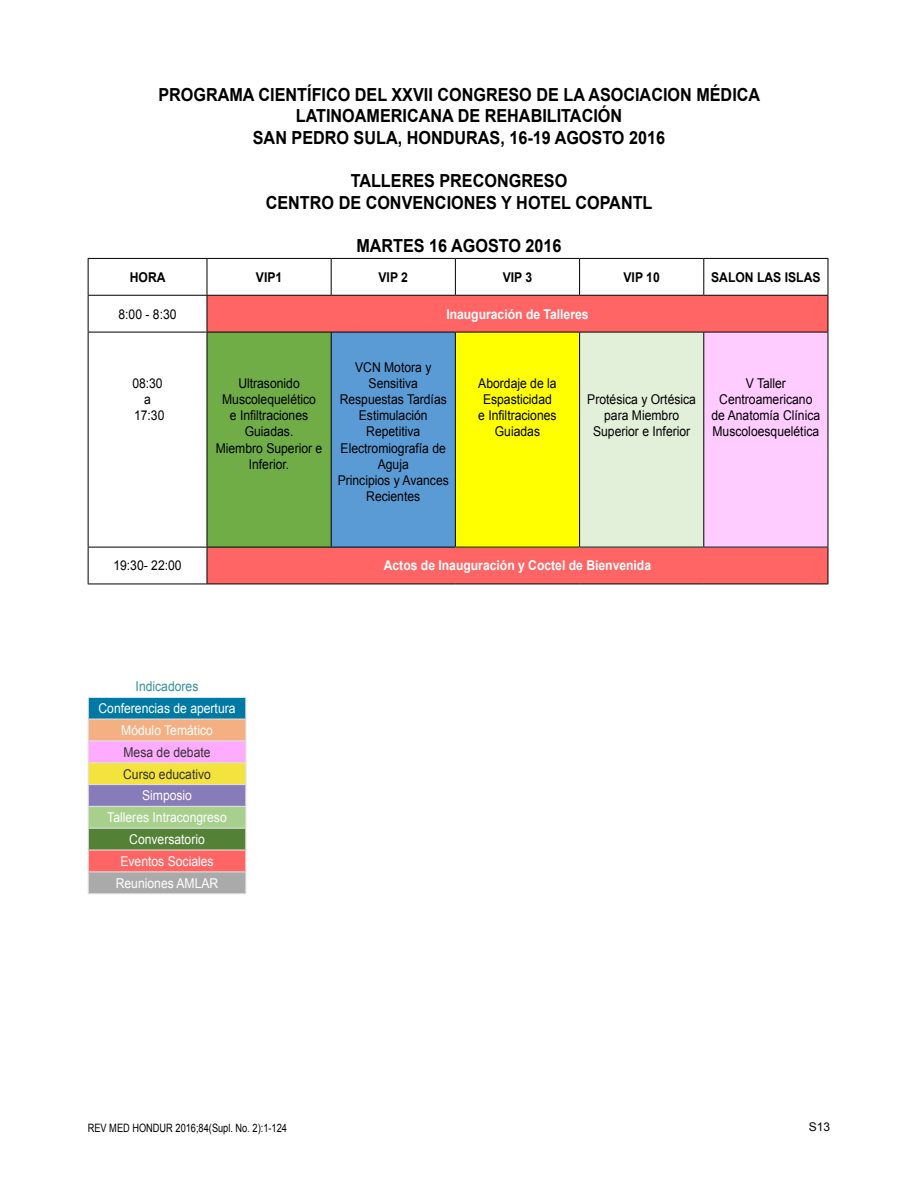
<style>
.page{position:relative;width:918px;height:1188px;background:#fff}
.page>*{position:absolute;margin:0;border:0;box-sizing:border-box;transform-origin:0 0}
.t1{font:700 18px/21.6px "Arial";color:#000;text-align:center;scale:.9 1}
.t2{font:13.5px/16.2px "Arial";color:#000;text-align:center;scale:.9 1}
.t3{font:13.5px/21.9px "Arial";color:#fff;text-align:center;scale:.9 1}
.t4{font:700 13.5px "Arial";color:#fff;scale:.9 1}
.t5{font:700 13.5px "Arial";color:#000;scale:.9 1}
.t6{font:13.5px/21.9px "Arial";color:#333;scale:.9 1}
.t7{font:13.5px "Arial";color:#329199;scale:.9 1}
.t8{font:12px "Arial";color:#000}
.t9{font:11.55px "Arial";color:#000;scale:.8 1}
</style>
<div class="page">
<div style="left:208px;top:296px;width:620px;height:288px;background:#ff6565"></div>
<div style="left:207px;top:332px;width:124px;height:215px;background:#70ad47"></div>
<div style="left:331px;top:332px;width:124px;height:215px;background:#5b9bd5"></div>
<div style="left:455px;top:332px;width:125px;height:215px;background:#ff0"></div>
<div style="left:580px;top:332px;width:124px;height:215px;background:#e2efd9"></div>
<div style="left:704px;top:332px;width:124px;height:215px;background:#fcf"></div>
<hr style="left:88px;top:258px;width:119px;height:1px;background:#000">
<hr style="left:88px;top:259px;width:1px;height:36px;background:#000">
<hr style="left:207px;top:258px;width:124px;height:1px;background:#000">
<hr style="left:207px;top:259px;width:1px;height:36px;background:#000">
<hr style="left:331px;top:258px;width:124px;height:1px;background:#000">
<hr style="left:331px;top:259px;width:1px;height:36px;background:#000">
<hr style="left:455px;top:258px;width:125px;height:1px;background:#000">
<hr style="left:455px;top:259px;width:1px;height:36px;background:#000">
<hr style="left:580px;top:258px;width:124px;height:1px;background:#000">
<hr style="left:579px;top:259px;width:1px;height:36px;background:#000">
<hr style="left:704px;top:258px;width:124px;height:1px;background:#000">
<hr style="left:703px;top:259px;width:1px;height:36px;background:#000">
<hr style="left:828px;top:259px;width:1px;height:36px;background:#000">
<hr style="left:88px;top:295px;width:119px;height:1px;background:#000">
<hr style="left:88px;top:296px;width:1px;height:36px;background:#000">
<hr style="left:207px;top:295px;width:124px;height:1px;background:#000">
<hr style="left:207px;top:296px;width:1px;height:36px;background:#000">
<hr style="left:331px;top:295px;width:124px;height:1px;background:#000">
<hr style="left:455px;top:295px;width:125px;height:1px;background:#000">
<hr style="left:580px;top:295px;width:124px;height:1px;background:#000">
<hr style="left:704px;top:295px;width:124px;height:1px;background:#000">
<hr style="left:828px;top:296px;width:1px;height:36px;background:#000">
<hr style="left:88px;top:332px;width:119px;height:1px;background:#000">
<hr style="left:88px;top:332px;width:1px;height:215px;background:#000">
<hr style="left:207px;top:332px;width:124px;height:1px;background:#000">
<hr style="left:207px;top:332px;width:1px;height:215px;background:#000">
<hr style="left:331px;top:332px;width:124px;height:1px;background:#000">
<hr style="left:331px;top:332px;width:1px;height:215px;background:#000">
<hr style="left:455px;top:332px;width:125px;height:1px;background:#000">
<hr style="left:455px;top:332px;width:1px;height:215px;background:#000">
<hr style="left:580px;top:332px;width:124px;height:1px;background:#000">
<hr style="left:579px;top:332px;width:1px;height:215px;background:#000">
<hr style="left:704px;top:332px;width:124px;height:1px;background:#000">
<hr style="left:703px;top:332px;width:1px;height:215px;background:#000">
<hr style="left:828px;top:332px;width:1px;height:215px;background:#000">
<hr style="left:88px;top:547px;width:119px;height:1px;background:#000">
<hr style="left:88px;top:547px;width:1px;height:37px;background:#000">
<hr style="left:207px;top:547px;width:124px;height:1px;background:#000">
<hr style="left:207px;top:547px;width:1px;height:37px;background:#000">
<hr style="left:331px;top:547px;width:124px;height:1px;background:#000">
<hr style="left:455px;top:547px;width:125px;height:1px;background:#000">
<hr style="left:580px;top:547px;width:124px;height:1px;background:#000">
<hr style="left:704px;top:547px;width:124px;height:1px;background:#000">
<hr style="left:828px;top:547px;width:1px;height:37px;background:#000">
<hr style="left:88px;top:584px;width:119px;height:1px;background:#000">
<hr style="left:207px;top:584px;width:124px;height:1px;background:#000">
<hr style="left:331px;top:584px;width:124px;height:1px;background:#000">
<hr style="left:455px;top:584px;width:125px;height:1px;background:#000">
<hr style="left:580px;top:584px;width:124px;height:1px;background:#000">
<hr style="left:704px;top:584px;width:124px;height:1px;background:#000">
<div style="left:88px;top:697px;width:158px;height:22px;background:#0079a4"></div>
<div style="left:88px;top:719px;width:158px;height:22px;background:#f4b083"></div>
<div style="left:88px;top:741px;width:158px;height:22px;background:#ffabff"></div>
<div style="left:88px;top:763px;width:158px;height:22px;background:#f4e33d"></div>
<div style="left:88px;top:785px;width:158px;height:21px;background:#877bb9"></div>
<div style="left:88px;top:806px;width:158px;height:22px;background:#a8d08d"></div>
<div style="left:88px;top:828px;width:158px;height:22px;background:#538135"></div>
<div style="left:88px;top:850px;width:158px;height:22px;background:#ff6565"></div>
<div style="left:88px;top:872px;width:158px;height:22px;background:#aaa"></div>
<hr style="left:88px;top:697px;width:158px;height:1px;background:#fff">
<hr style="left:88px;top:719px;width:158px;height:1px;background:#e0dede">
<hr style="left:88px;top:740px;width:158px;height:1px;background:#e0dede">
<hr style="left:88px;top:762px;width:158px;height:1px;background:#e0dede">
<hr style="left:88px;top:784px;width:158px;height:1px;background:#e0dede">
<hr style="left:88px;top:806px;width:158px;height:1px;background:#e0dede">
<hr style="left:88px;top:828px;width:158px;height:1px;background:#e0dede">
<hr style="left:88px;top:849px;width:158px;height:2px;background:#e0dede">
<hr style="left:88px;top:871px;width:158px;height:1px;background:#e0dede">
<hr style="left:88px;top:893px;width:158px;height:1px;background:#e0dede">
<svg style="left:88px;top:697px;width:1px;height:196px"></svg>
<svg style="left:245px;top:697px;width:1px;height:196px"></svg>
<h1 class="t1" style="left:158px;top:84px;width:670px">PROGRAMA CIENTÍFICO DEL XXVII CONGRESO DE LA ASOCIACION MÉDICA<br>LATINOAMERICANA DE REHABILITACIÓN<br>SAN PEDRO SULA, HONDURAS, 16-19 AGOSTO 2016</h1>
<h1 class="t1" style="left:266px;top:171px;width:431px">TALLERES PRECONGRESO<br>CENTRO DE CONVENCIONES Y HOTEL COPANTL</h1>
<h1 class="t1" style="left:356px;top:235px;width:230px">MARTES 16 AGOSTO 2016</h1>
<p class="t5" style="left:130px;top:268px;width:41px">HORA</p>
<p class="t5" style="left:256px;top:268px;width:31px">VIP1</p>
<p class="t5" style="left:379px;top:268px;width:34px">VIP 2</p>
<p class="t5" style="left:503px;top:268px;width:34px">VIP 3</p>
<p class="t5" style="left:624px;top:268px;width:42px">VIP 10</p>
<p class="t5" style="left:711px;top:268px;width:123px">SALON LAS ISLAS</p>
<p class="t2" style="left:118px;top:306px;width:66px">8:00 - 8:30</p>
<p class="t4" style="left:446px;top:305px;width:160px">Inauguración de Talleres</p>
<p class="t2" style="left:132px;top:375px;width:37px">08:30 a<br>17:30</p>
<p class="t2" style="left:216px;top:375px;width:120px">Ultrasonido<br>Muscolequelético<br>e Infiltraciones<br>Guiadas.<br>Miembro Superior e<br>Inferior.</p>
<p class="t2" style="left:338px;top:359px;width:125px">VCN Motora y<br>Sensitiva<br>Respuestas Tardías<br>Estimulación<br>Repetitiva<br>Electromiografía de<br>Aguja<br>Principios y Avances<br>Recientes</p>
<p class="t2" style="left:478px;top:375px;width:89px">Abordaje de la<br>Espasticidad e Infiltraciones<br>Guiadas</p>
<p class="t2" style="left:587px;top:391px;width:122px">Protésica y Ortésica para Miembro<br>Superior e Inferior</p>
<p class="t2" style="left:712px;top:375px;width:122px">V Taller<br>Centroamericano de Anatomía Clínica<br>Muscoloesquelética</p>
<p class="t2" style="left:113px;top:558px;width:77px">19:30- 22:00</p>
<p class="t4" style="left:384px;top:557px;width:299px">Actos de Inauguración y Coctel de Bienvenida</p>
<p class="t7" style="left:136px;top:678px;width:71px">Indicadores</p>
<p class="t3" style="left:99px;top:698px;width:154px">Conferencias de apertura<br>Módulo Temático</p>
<p class="t6" style="left:123px;top:741px;width:99px">Mesa de debate<br>Curso educativo</p>
<p class="t3" style="left:107px;top:785px;width:134px">Simposio<br>Talleres Intracongreso<br>Conversatorio<br>Eventos Sociales<br>Reuniones AMLAR</p>
<p class="t9" style="left:88px;top:1120px;width:251px">REV MED HONDUR 2016;84(Supl. No. 2):1-124</p>
<p class="t8" style="left:809px;top:1119px;width:23px">S13</p>
</div>
